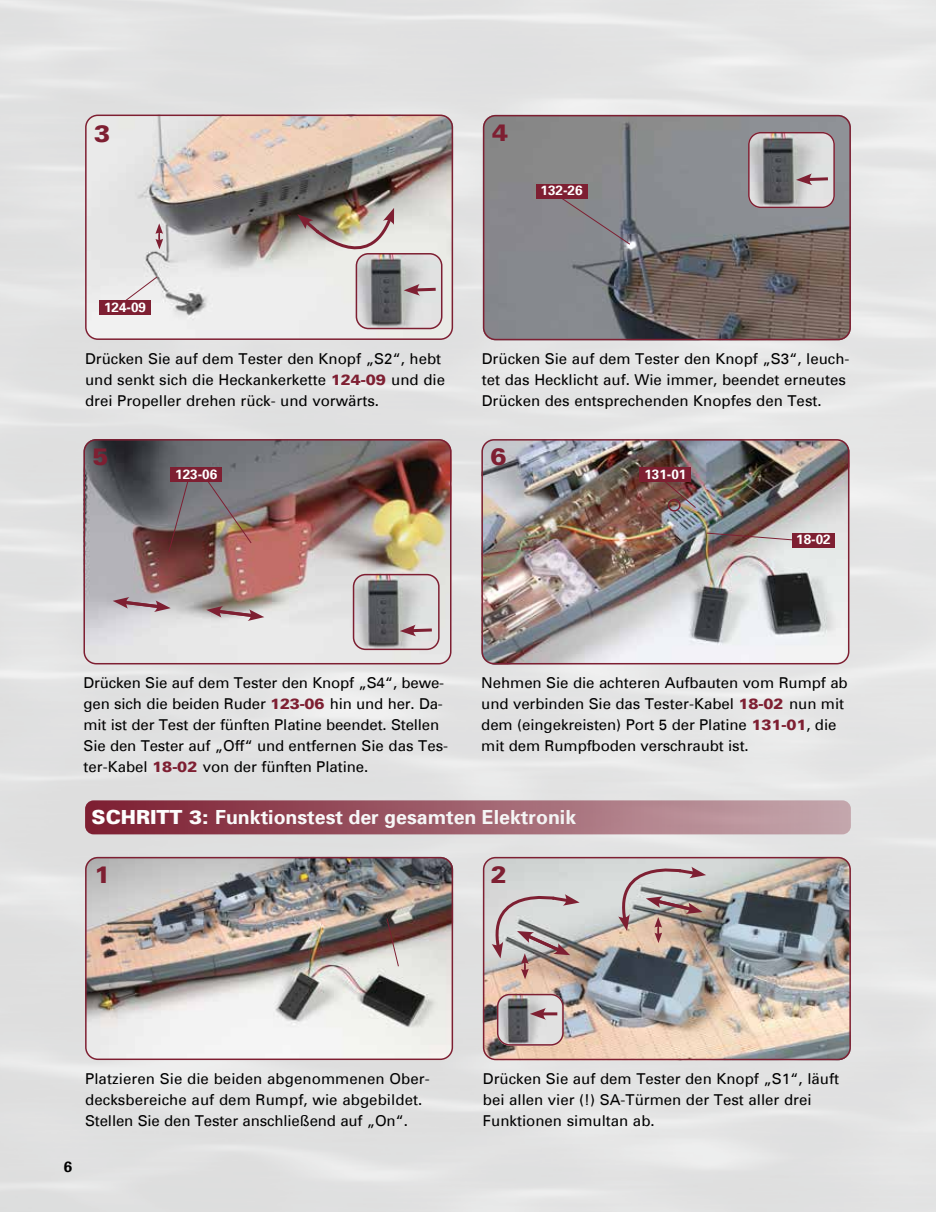
<style>
.page{position:relative;width:936px;height:1212px;background:#fff}
.page>*{position:absolute;margin:0;border:0;box-sizing:border-box;transform-origin:0 0}
.t1{font:900 24px "Univers";color:#7e1f32}
.t2{font:700 19.5px "Univers";color:#fff}
.t3{font:15px/21px "Univers";color:#000}
.t4{font:700 15px "Univers";color:#000}
.t5{font:700 13.5px "Univers";color:#fff}
.s1{font-weight:900;color:#7e1f32}
.s2{font-weight:900}
</style>
<div class="page">
<img style="left:0;top:0;width:935px;height:1212px">
<img style="left:483px;top:857px;width:367px;height:203px">
<div style="left:483px;top:857px;width:367px;height:203px;border:2px solid #7e1f32;border-radius:12px"></div>
<img style="left:85px;top:857px;width:368px;height:203px">
<div style="left:85px;top:857px;width:368px;height:203px;border:2px solid #7e1f32;border-radius:12px"></div>
<div style="left:85px;top:800px;width:765px;height:34px;background:linear-gradient(to right,#7c1d30,#c6a9af);border-radius:9px"></div>
<svg style="left:386px;top:918px;width:13px;height:49px"></svg>
<img style="left:483px;top:115px;width:367px;height:225px">
<div style="left:483px;top:115px;width:367px;height:225px;border:2px solid #7e1f32;border-radius:12px"></div>
<img style="left:85px;top:115px;width:368px;height:225px">
<div style="left:85px;top:115px;width:368px;height:225px;border:2px solid #7e1f32;border-radius:12px"></div>
<img style="left:481px;top:439px;width:368px;height:225px">
<div style="left:481px;top:439px;width:368px;height:225px;border:2px solid #7e1f32;border-radius:12px"></div>
<img style="left:83px;top:439px;width:368px;height:225px">
<div style="left:83px;top:439px;width:368px;height:225px;border:2px solid #7e1f32;border-radius:12px"></div>
<svg style="left:664px;top:481px;width:32px;height:28px"></svg>
<div style="left:640px;top:467px;width:51px;height:15px;background:#7e1f32"></div>
<img style="left:355px;top:253px;width:87px;height:76px">
<div style="left:355px;top:253px;width:87px;height:76px;border:2px solid #7e1f32;border-radius:12px"></div>
<svg style="left:404px;top:284px;width:35px;height:12px"></svg>
<svg style="left:118px;top:276px;width:40px;height:30px"></svg>
<div style="left:99px;top:300px;width:52px;height:15px;background:#7e1f32"></div>
<img style="left:297px;top:208px;width:97px;height:69px">
<svg style="left:155px;top:223px;width:8px;height:26px"></svg>
<img style="left:748px;top:132px;width:86px;height:76px">
<div style="left:748px;top:132px;width:86px;height:76px;border:2px solid #7e1f32;border-radius:12px"></div>
<svg style="left:796px;top:173px;width:35px;height:12px"></svg>
<svg style="left:555px;top:193px;width:76px;height:52px;background:#838389"></svg>
<div style="left:536px;top:184px;width:51px;height:15px;background:#7e1f32"></div>
<img style="left:353px;top:574px;width:86px;height:76px">
<div style="left:353px;top:574px;width:86px;height:76px;border:2px solid #7e1f32;border-radius:12px"></div>
<svg style="left:400px;top:625px;width:35px;height:11px"></svg>
<svg style="left:206px;top:606px;width:58px;height:15px"></svg>
<svg style="left:113px;top:597px;width:58px;height:15px"></svg>
<svg style="left:168px;top:473px;width:22px;height:80px;background:#6d5b5e"></svg>
<img style="left:204px;top:476px;width:48px;height:68px">
<div style="left:171px;top:467px;width:51px;height:15px;background:#7e1f32"></div>
<svg style="left:706px;top:532px;width:100px;height:10px"></svg>
<div style="left:792px;top:533px;width:42px;height:15px;background:#7e1f32"></div>
<div style="left:667px;top:499px;width:13px;height:13px;border:2px solid #7e1f32;border-radius:50%"></div>
<img style="left:497px;top:994px;width:64px;height:51px">
<div style="left:497px;top:994px;width:66px;height:51px;border:2px solid #7e1f32;border-radius:12px"></div>
<hr style="left:540px;top:1012px;width:17px;height:3px;background:#7e1f32">
<svg style="left:530px;top:1008px;width:16px;height:12px"></svg>
<svg style="left:486px;top:886px;width:93px;height:93px;background:#c1b4b2"></svg>
<img style="left:613px;top:859px;width:93px;height:84px">
<h1 class="t1" style="left:94px;top:123px;width:18px">3</h1>
<h1 class="t1" style="left:492px;top:121px;width:18px">4</h1>
<p class="t5" style="left:540px;top:185px;width:44px">132-26</p>
<p class="t5" style="left:104px;top:301px;width:44px">124-09</p>
<p class="t3" style="left:85px;top:349px;width:361px">Drücken Sie auf dem Tester den Knopf „S2“, hebt und senkt sich die Heckankerkette <span class="s1">124-09</span> und die drei Propeller drehen rück- und vorwärts.</p>
<p class="t3" style="left:482px;top:349px;width:369px">Drücken Sie auf dem Tester den Knopf „S3“, leuch&shy;tet das Hecklicht auf. Wie immer, beendet erneutes<br>Drücken des entsprechenden Knopfes den Test.</p>
<h1 class="t1" style="left:93px;top:445px;width:18px">5</h1>
<h1 class="t1" style="left:490px;top:445px;width:18px">6</h1>
<p class="t5" style="left:175px;top:468px;width:44px">123-06</p>
<p class="t5" style="left:644px;top:468px;width:44px">131-01</p>
<p class="t5" style="left:796px;top:534px;width:36px">18-02</p>
<p class="t3" style="left:83px;top:673px;width:366px">Drücken Sie auf dem Tester den Knopf „S4“, bewe&shy;gen sich die beiden Ruder <span class="s1">123-06</span> hin und her. Da&shy;mit ist der Test der fünften Platine beendet. Stellen Sie den Tester auf „Off“ und entfernen Sie das Tes&shy;ter-Kabel <span class="s1">18-02</span> von der fünften Platine.</p>
<p class="t3" style="left:481px;top:673px;width:368px">Nehmen Sie die achteren Aufbauten vom Rumpf ab und verbinden Sie das Tester-Kabel <span class="s1">18-02</span> nun mit dem (eingekreisten) Port 5 der Platine <span class="s1">131-01</span>, die mit dem Rumpfboden verschraubt ist.</p>
<h2 class="t2" style="left:92px;top:809px;width:486px"><span class="s2">SCHRITT 3:</span> Funktionstest der gesamten Elektronik</h2>
<h1 class="t1" style="left:94px;top:864px;width:18px">1</h1>
<h1 class="t1" style="left:491px;top:863px;width:18px">2</h1>
<p class="t4" style="left:64px;top:1160px;width:10px">6</p>
<p class="t3" style="left:85px;top:1069px;width:346px">Platzieren Sie die beiden abgenommenen Ober&shy;decksbereiche auf dem Rumpf, wie abgebildet.<br>Stellen Sie den Tester anschließend auf „On“.</p>
<p class="t3" style="left:483px;top:1069px;width:357px">Drücken Sie auf dem Tester den Knopf „S1“, läuft bei allen vier (!) SA-Türmen der Test aller drei<br>Funktionen simultan ab.</p>
</div>
